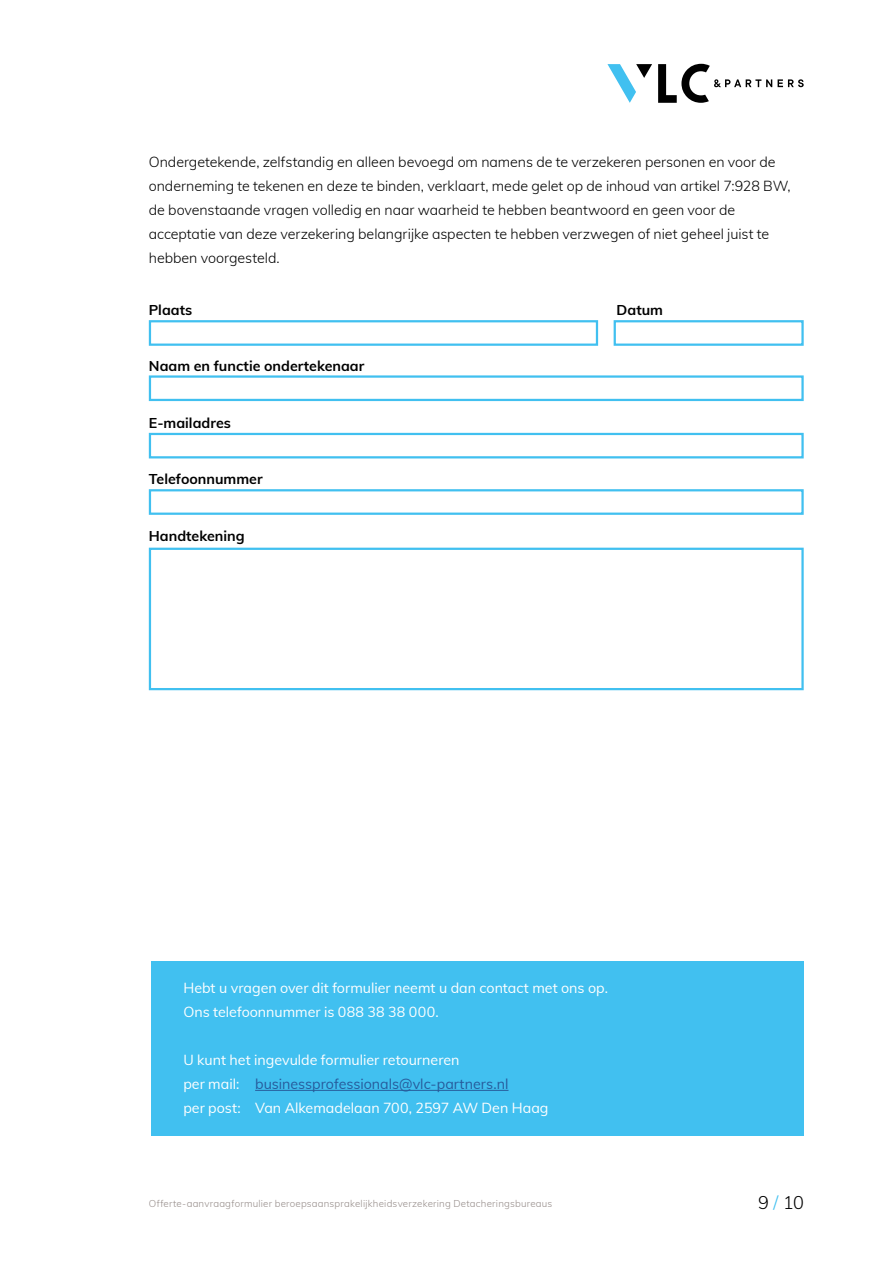
<style>
.page{position:relative;width:893px;height:1263px;background:#fff}
.page>*{position:absolute;margin:0;border:0;box-sizing:border-box;transform-origin:0 0}
.t1{font:300 18px "Muli";color:#000}
.t2{font:300 14.25px/24px "Muli";letter-spacing:-.005em;color:#000}
.t3{font:14.25px/24px "Muli";color:#fff}
.t4{font:700 14.25px "Muli";color:#000}
.t5{font:300 9.75px "Muli";letter-spacing:.02em;color:#968d8a}
.s1{color:#275b9b}
.s2{color:#41c0f0}
</style>
<div class="page">
<div style="left:151px;top:961px;width:653px;height:174px;background:#41c0f0"></div>
<hr style="left:255px;top:1090px;width:253px;height:1px;background:#275b9b">
<svg style="left:778px;top:79px;width:26px;height:8px"></svg>
<svg style="left:607px;top:64px;width:45px;height:39px"></svg>
<svg style="left:658px;top:64px;width:114px;height:39px"></svg>
<div style="left:149px;top:375px;width:655px;height:26px;border:2px solid #41c0f0"></div>
<div style="left:149px;top:433px;width:655px;height:25px;border:2px solid #41c0f0"></div>
<div style="left:149px;top:489px;width:655px;height:26px;border:2px solid #41c0f0"></div>
<div style="left:149px;top:548px;width:655px;height:142px;border:2px solid #41c0f0"></div>
<div style="left:149px;top:320px;width:449px;height:26px;border:2px solid #41c0f0"></div>
<div style="left:614px;top:320px;width:190px;height:26px;border:2px solid #41c0f0"></div>
<p class="t2" style="left:149px;top:149px;width:643px">Ondergetekende, zelfstandig en alleen bevoegd om namens de te verzekeren personen en voor de onderneming te tekenen en deze te binden, verklaart, mede gelet op de inhoud van artikel 7:928 BW, de bovenstaande vragen volledig en naar waarheid te hebben beantwoord en geen voor de acceptatie van deze verzekering belangrijke aspecten te hebben verzwegen of niet geheel juist te hebben voorgesteld.</p>
<p class="t4" style="left:149px;top:299px;width:45px">Plaats</p>
<p class="t4" style="left:617px;top:299px;width:48px">Datum</p>
<p class="t4" style="left:149px;top:356px;width:217px">Naam en functie ondertekenaar</p>
<p class="t4" style="left:149px;top:412px;width:84px">E-mailadres</p>
<p class="t4" style="left:149px;top:469px;width:115px">Telefoonnummer</p>
<p class="t4" style="left:149px;top:525px;width:97px">Handtekening</p>
<p class="t3" style="left:183px;top:975px;width:426px">Hebt u vragen over dit formulier neemt u dan contact met ons op.<br>Ons telefoonnummer is 088 38 38 000.</p>
<p class="t3" style="left:183px;top:1047px;width:367px">U kunt het ingevulde formulier retourneren<br>per mail: <span class="s1">businessprofessionals@vlc-partners.nl<br></span>per post: Van Alkemadelaan 700, 2597 AW Den Haag</p>
<p class="t5" style="left:149px;top:1196px;width:405px">Offerte-aanvraagformulier beroepsaansprakelijkheidsverzekering Detacheringsbureaus</p>
<p class="t1" style="left:758px;top:1189px;width:47px">9 <span class="s2">/</span> 10</p>
</div>
